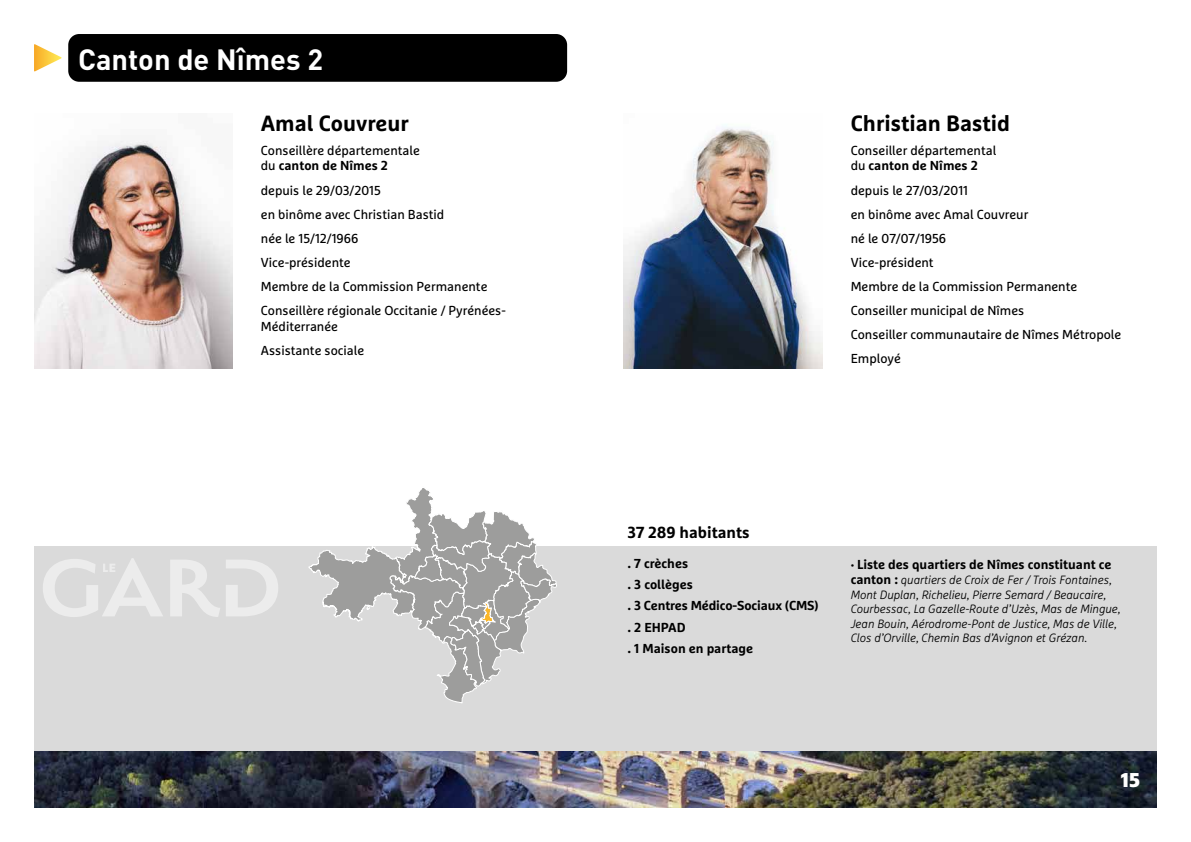
<style>
.page{position:relative;width:1191px;height:842px;background:#fff}
.page>*{position:absolute;margin:0;border:0;box-sizing:border-box;transform-origin:0 0}
.t1{font:700 29px "DIN Pro";color:#fff}
.t2{font:700 22px "Marselis Pro";color:#000}
.t3{font:900 20px "Marselis Pro";color:#fff}
.t4{font:700 16px "Marselis Pro";color:#000}
.t5{font:13px/24.1px "Marselis Pro";color:#000}
.t6{font:700 13px/21.3px "Marselis Pro";color:#000}
.t7{font:italic 300 12px/14.4px "Marselis Pro";color:#000}
.s1{font-weight:700}
.s2{font-weight:700;font-style:normal;font-size:13px}
</style>
<div class="page">
<img style="left:34px;top:140px;width:198px;height:229px">
<img style="left:624px;top:124px;width:198px;height:245px">
<svg style="left:34px;top:44px;width:28px;height:28px"></svg>
<div style="left:68px;top:34px;width:499px;height:48px;background:#000;border-radius:11px"></div>
<div style="left:34px;top:546px;width:1123px;height:207px;background:#dadada"></div>
<svg style="left:43px;top:558px;width:120px;height:59px"></svg>
<svg style="left:170px;top:560px;width:50px;height:57px"></svg>
<svg style="left:226px;top:560px;width:52px;height:56px"></svg>
<svg style="left:308px;top:488px;width:249px;height:215px"></svg>
<img style="left:34px;top:751px;width:1123px;height:57px">
<h1 class="t1" style="left:78px;top:35px;width:247px">Canton de Nîmes 2</h1>
<h2 class="t2" style="left:261px;top:109px;width:149px">Amal Couvreur</h2>
<p class="t5" style="left:261px;top:142px;width:161px;line-height:15.6px">Conseillère départementale du <span class="s1">canton de Nîmes 2</span></p>
<p class="t5" style="left:261px;top:178px;width:246px">depuis le 29/03/2015<br>en binôme avec Christian Bastid<br>née le 15/12/1966<br>Vice-présidente<br>Membre de la Commission Permanente<br>Conseillère régionale Occitanie / Pyrénées-</p>
<p class="t5" style="left:261px;top:314px;width:105px">Méditerranée<br>Assistante sociale</p>
<h2 class="t2" style="left:850px;top:109px;width:161px">Christian Bastid</h2>
<p class="t5" style="left:850px;top:142px;width:147px;line-height:15.6px">Conseiller départemental du <span class="s1">canton de Nîmes 2</span></p>
<p class="t5" style="left:850px;top:178px;width:272px">depuis le 27/03/2011<br>en binôme avec Amal Couvreur<br>né le 07/07/1956<br>Vice-président<br>Membre de la Commission Permanente<br>Conseiller municipal de Nîmes<br>Conseiller communautaire de Nîmes Métropole<br>Employé</p>
<p class="t4" style="left:627px;top:522px;width:124px">37 289 habitants</p>
<p class="t6" style="left:627px;top:552px;width:193px">. 7 crèches<br>. 3 collèges<br>. 3 Centres Médico-Sociaux (CMS) . 2 EHPAD<br>. 1 Maison en partage</p>
<p class="t6" style="left:850px;top:553px;width:262px">· Liste des quartiers de Nîmes constituant ce</p>
<p class="t7" style="left:850px;top:573px;width:271px"><span class="s2">canton :</span> quartiers de Croix de Fer / Trois Fontaines, Mont Duplan, Richelieu, Pierre Semard / Beaucaire, Courbessac, La Gazelle-Route d’Uzès, Mas de Mingue, Jean Bouin, Aérodrome-Pont de Justice, Mas de Ville, Clos d’Orville, Chemin Bas d’Avignon et Grézan.</p>
<h3 class="t3" style="left:1120px;top:767px;width:21px">15</h3>
</div>
